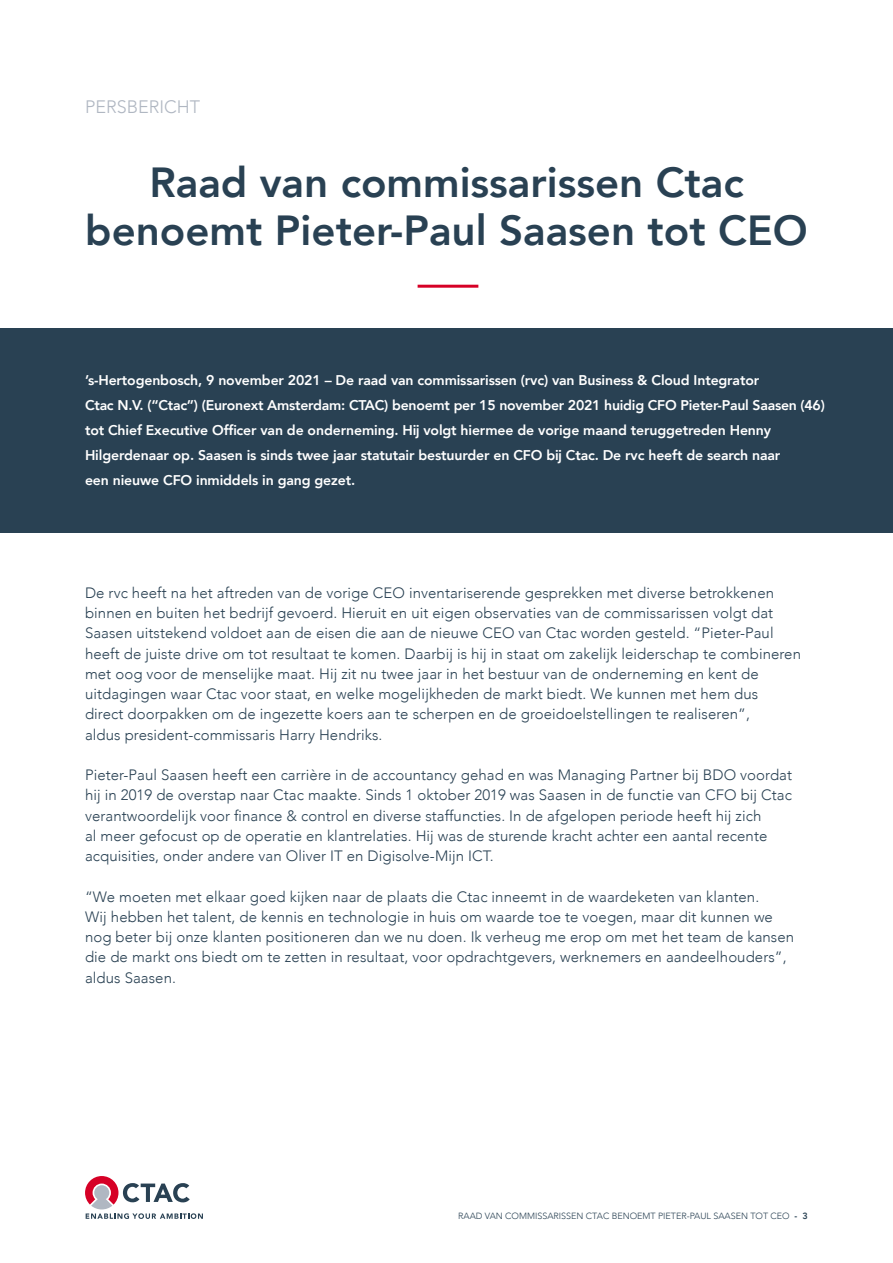
<style>
.page{position:relative;width:893px;height:1263px;background:#fff}
.page>*{position:absolute;margin:0;border:0;box-sizing:border-box;transform-origin:0 0}
.t1{font:800 42px/48px "Avenir";color:#294153;text-align:center}
.t2{font:300 18px "Avenir";color:#b0b7c2}
.t3{font:300 15px/20.2px "Avenir";letter-spacing:.005em;color:#294153}
.t4{font:800 14.1px/25px "Avenir";letter-spacing:-.01em;color:#fff}
.t5{font:300 9px "Avenir";color:#294153}
.s1{font-weight:800}
</style>
<div class="page">
<div style="left:0;top:328px;width:893px;height:205px;background:#294153"></div>
<hr style="left:418px;top:285px;width:60px;height:3px;background:#d60026">
<svg style="left:85px;top:1176px;width:118px;height:43px"></svg>
<p class="t2" style="left:85px;top:96px;width:117px">PERSBERICHT</p>
<h1 class="t1" style="left:85px;top:159px;width:724px">Raad van commissarissen Ctac benoemt Pieter-Paul Saasen tot CEO</h1>
<p class="t4" style="left:85px;top:368px;width:741px">’s-Hertogenbosch, 9 november 2021 – De raad van commissarissen (rvc) van Business &amp; Cloud Integrator<br>Ctac N.V. (“Ctac”) (Euronext Amsterdam: CTAC) benoemt per 15 november 2021 huidig CFO Pieter-Paul Saasen (46) tot Chief Executive Officer van de onderneming. Hij volgt hiermee de vorige maand teruggetreden Henny Hilgerdenaar op. Saasen is sinds twee jaar statutair bestuurder en CFO bij Ctac. De rvc heeft de search naar<br>een nieuwe CFO inmiddels in gang gezet.</p>
<p class="t3" style="left:85px;top:583px;width:717px">De rvc heeft na het aftreden van de vorige CEO inventariserende gesprekken met diverse betrokkenen binnen en buiten het bedrijf gevoerd. Hieruit en uit eigen observaties van de commissarissen volgt dat Saasen uitstekend voldoet aan de eisen die aan de nieuwe CEO van Ctac worden gesteld. “Pieter-Paul heeft de juiste drive om tot resultaat te komen. Daarbij is hij in staat om zakelijk leiderschap te combineren met oog voor de menselijke maat. Hij zit nu twee jaar in het bestuur van de onderneming en kent de uitdagingen waar Ctac voor staat, en welke mogelijkheden de markt biedt. We kunnen met hem dus<br>direct doorpakken om de ingezette koers aan te scherpen en de groeidoelstellingen te realiseren”,<br>aldus president-commissaris Harry Hendriks.</p>
<p class="t3" style="left:85px;top:765px;width:709px">Pieter-Paul Saasen heeft een carrière in de accountancy gehad en was Managing Partner bij BDO voordat hij in 2019 de overstap naar Ctac maakte. Sinds 1 oktober 2019 was Saasen in de functie van CFO bij Ctac verantwoordelijk voor finance &amp; control en diverse staffuncties. In de afgelopen periode heeft hij zich<br>al meer gefocust op de operatie en klantrelaties. Hij was de sturende kracht achter een aantal recente acquisities, onder andere van Oliver IT en Digisolve-Mijn ICT.</p>
<p class="t3" style="left:85px;top:886px;width:711px">“We moeten met elkaar goed kijken naar de plaats die Ctac inneemt in de waardeketen van klanten.<br>Wij hebben het talent, de kennis en technologie in huis om waarde toe te voegen, maar dit kunnen we nog beter bij onze klanten positioneren dan we nu doen. Ik verheug me erop om met het team de kansen die de markt ons biedt om te zetten in resultaat, voor opdrachtgevers, werknemers en aandeelhouders”, aldus Saasen.</p>
<p class="t5" style="left:458px;top:1210px;width:351px">RAAD VAN COMMISSARISSEN CTAC BENOEMT PIETER-PAUL SAASEN TOT CEO <span class="s1">- 3</span></p>
</div>
